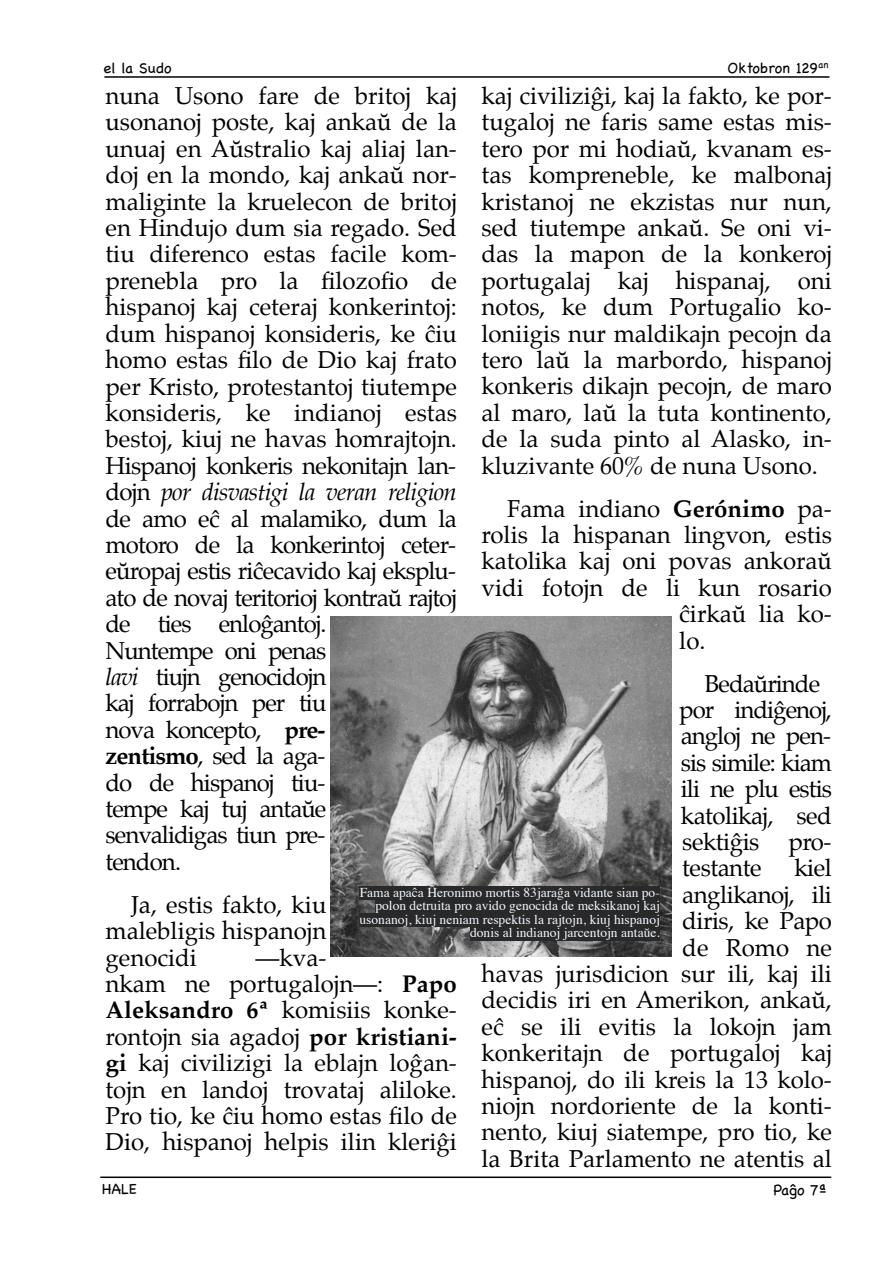
<style>
.page{position:relative;width:893px;height:1263px;background:#fff}
.page>*{position:absolute;margin:0;border:0;box-sizing:border-box;transform-origin:0 0}
.t1{font:24px/26.4px "Palatino";color:#020202}
.t2{font:24px/26.4px "Palatino";letter-spacing:-.035em;color:#020202}
.t3{font:15px "Chalkboard";color:#020202}
.t4{font:13.5px/13.5px "Times";color:#f0f8ff;text-align:right}
.s1{font-weight:700}
.s2{font-style:italic}
</style>
<div class="page">
<hr style="left:100px;top:1176px;width:731px;height:2px;background:#020202">
<hr style="left:104px;top:76px;width:725px;height:2px;background:#020202">
<img style="left:331px;top:616px;width:340px;height:341px">
<div style="left:360px;top:887px;width:300px;height:13px;background:#292929"></div>
<div style="left:375px;top:900px;width:285px;height:14px;background:#292929"></div>
<div style="left:360px;top:914px;width:300px;height:13px;background:#292929"></div>
<div style="left:470px;top:927px;width:190px;height:14px;background:#292929"></div>
<p class="t3" style="left:103px;top:58px;width:69px">el la Sudo</p>
<p class="t3" style="left:727px;top:58px;width:102px">Oktobron 129<sup>an</sup></p>
<p class="t1" style="left:482px;top:84px;width:352px;text-align:justify">kaj civiliziĝi, kaj la fakto, ke por&shy;tugaloj ne faris same estas mis&shy;tero por mi hodiaŭ, kvanam es&shy;tas kompreneble, ke malbonaj kristanoj ne ekzistas nur nun, sed tiutempe ankaŭ. Se oni vi&shy;das la mapon de la konkeroj portugalaj kaj hispanaj, oni notos, ke dum Portugalio ko&shy;loniigis nur maldikajn pecojn da tero laŭ la marbordo, hispanoj konkeris dikajn pecojn, de maro al maro, laŭ la tuta kontinento, de la suda pinto al Alasko, in&shy;kluzivante 60% de nuna Usono.</p>
<p class="t1" style="left:507px;top:497px;width:326px">Fama indiano <span class="s1">Gerónimo</span> pa-</p>
<p class="t1" style="left:482px;top:523px;width:352px">rolis la hispanan lingvon, estis</p>
<p class="t1" style="left:482px;top:550px;width:352px">katolika kaj oni povas ankoraŭ</p>
<p class="t1" style="left:482px;top:576px;width:352px">vidi fotojn de li kun rosario</p>
<p class="t1" style="left:679px;top:602px;width:154px">ĉirkaŭ lia ko-</p>
<p class="t1" style="left:679px;top:629px;width:28px">lo.</p>
<p class="t2" style="left:679px;top:672px;width:154px;text-indent:26px">Bedaŭrinde por indiĝenoj, angloj ne pen&shy;sis simile: kiam ili ne plu estis katolikaj, sed sektiĝis pro&shy;testante</p>
<p class="t1" style="left:105px;top:84px;width:353px">nuna Usono fare de britoj kaj usonanoj poste, kaj ankaŭ de la unuaj en Aŭstralio kaj aliaj lan&shy;doj en la mondo, kaj ankaŭ nor&shy;maliginte la kruelecon de britoj en Hindujo dum sia regado. Sed tiu diferenco estas facile kom&shy;prenebla pro la filozofio de hispanoj kaj ceteraj konkerintoj: dum hispanoj konsideris, ke ĉiu homo estas filo de Dio kaj frato per Kristo, protestantoj tiutempe konsideris, ke indianoj estas bestoj, kiuj ne havas homrajtojn.<br>Hispanoj konkeris nekonitajn lan&shy;dojn <span class="s2">por disvastigi la veran religion </span>de amo eĉ al malamiko, dum la motoro de la konkerintoj ceter&shy;eŭropaj estis riĉecavido kaj eksplu&shy;ato de novaj teritorioj kontraŭ rajtoj de ties enloĝantoj.<br>Nuntempe oni penas<br><span class="s2">lavi</span> tiujn genocidojn<br>kaj forrabojn per tiu<br>nova koncepto, <span class="s1">pre-<br>zentismo</span>, sed la aga-<br>do de hispanoj tiu-<br>tempe kaj tuj antaŭe<br>senvalidigas tiun pre-<br>tendon.</p>
<p class="t1" style="left:106px;top:893px;width:222px;text-align:justify;text-indent:26px">Ja, estis fakto, kiu malebligis hispanojn genocidi</p>
<p class="t1" style="left:482px;top:857px;width:352px;text-align:right">kiel<br>anglikanoj, ili<br>diris, ke Papo<br>de Romo ne<br>havas jurisdicion sur ili, kaj ili decidis iri en Amerikon, ankaŭ, eĉ se ili evitis la lokojn jam konkeritajn de portugaloj kaj hispanoj, do ili kreis la 13 kolo&shy;niojn nordoriente de la konti&shy;nento, kiuj siatempe, pro tio, ke la Brita Parlamento ne atentis al</p>
<p class="t4" style="left:360px;top:887px;width:302px">Fama apaĉa Ĥeronimo mortis 83jaraĝa vidante sian po&shy;polon detruita pro avido genocida de meksikanoj kaj usonanoj, kiuj neniam respektis la rajtojn, kiuj hispanoj donis al indianoj jarcentojn antaŭe.</p>
<p class="t1" style="left:106px;top:946px;width:353px;text-indent:150px">—kva-<br>nkam ne portugalojn—: <span class="s1">Papo<br>Aleksandro 6ª</span> komisiis konke&shy;rontojn sia agadoj <span class="s1">por kristiani&shy;gi</span> kaj civilizigi la eblajn loĝan&shy;tojn en landoj trovataj aliloke.<br>Pro tio, ke ĉiu homo estas filo de<br>Dio, hispanoj helpis ilin kleriĝi</p>
<p class="t3" style="left:102px;top:1179px;width:37px">HALE</p>
<p class="t3" style="left:773px;top:1180px;width:55px">Paĝo 7ª</p>
</div>
